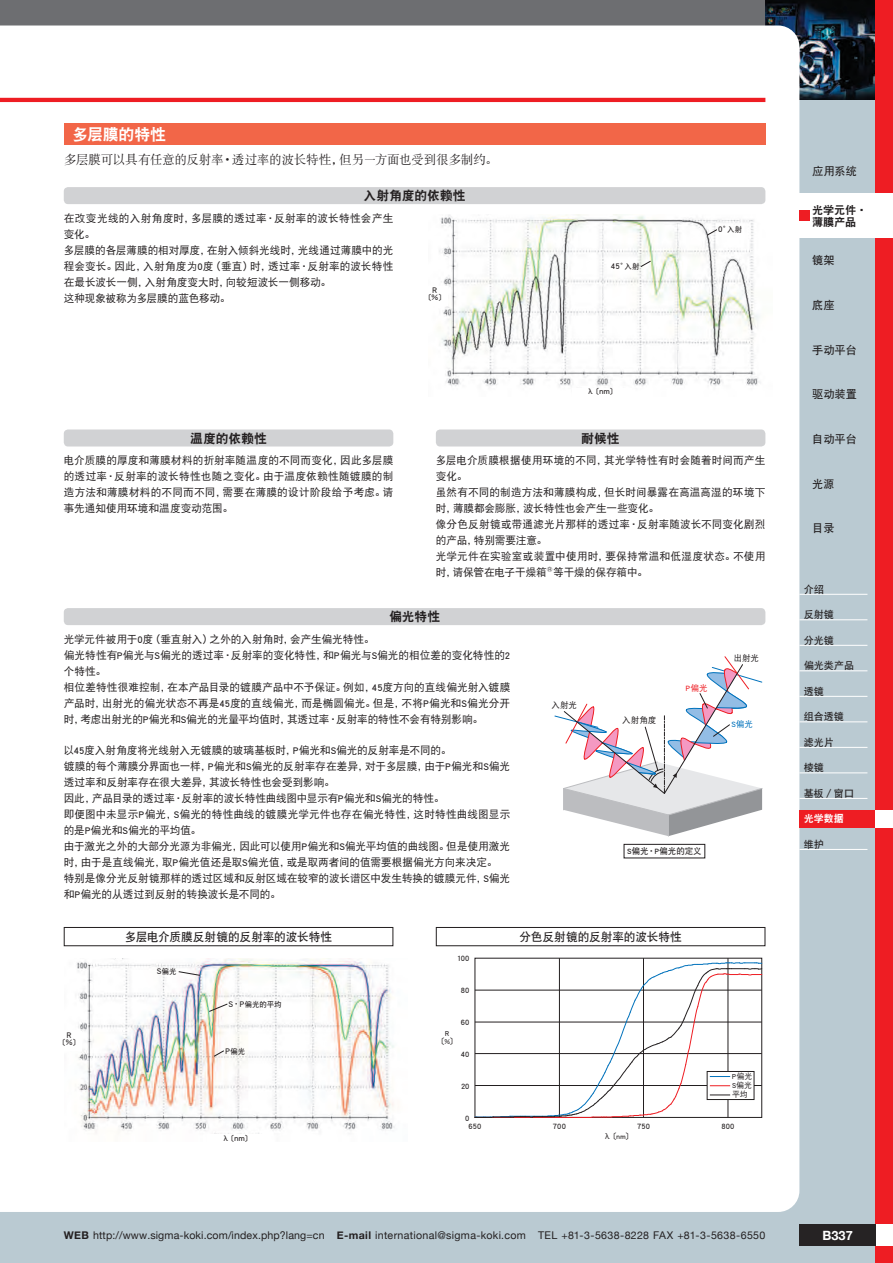
<style>
.page{position:relative;width:893px;height:1263px;background:#bacad2}
.page>*{position:absolute;margin:0;border:0;box-sizing:border-box;transform-origin:0 0}
.t1{font:15.9px "DFP Hei W9 G Bpc EUC H";letter-spacing:-.01em;color:#fff}
.t2{font:12.75px "DFP Song W5 G Bpc EUC H";letter-spacing:-.035em;color:#231f20}
.t3{font:12.75px "DFP Hei W9 G Bpc EUC H";color:#231f20}
.t4{font:700 12.75px "Helvetica Neue";color:#fff}
.t5{font:11.7px "DFP Hei W7 G Bpc EUC H";letter-spacing:-.01em;color:#231f20}
.t6{font:11.1px "DFP Hei W7 G Bpc EUC H";color:#231f20}
.t7{font:11.1px/11.7px "DFP Hei W9 G Bpc EUC H";letter-spacing:-.01em;color:#231f20}
.t8{font:10.65px/15.9px "DFP Hei W5 G Bpc EUC H";letter-spacing:.005em;color:#231f20}
.t9{font:10.65px "Helvetica Neue";letter-spacing:.025em;color:#231f20}
.t10{font:10.05px "DFP Hei W7 G Bpc EUC H";color:#231f20}
.t11{font:10.05px "DFP Hei W9 G Bpc EUC H";color:#fff}
.t12{font:9px "DFP Hei W5 G Bpc EUC H";color:#231f20}
.t13{font:8.55px "DFP Hei W5 G Bpc EUC H";letter-spacing:.01em;color:#231f20}
.t14{font:8.55px "DFP Hei W7 G Bpc EUC H";letter-spacing:.005em;color:#231f20}
.t15{font:8.55px "DFP Hei W5 G Bpc EUC H";color:#ee1d23}
.t16{font:8.55px "DFP Hei W5 G Bpc EUC H";color:#0072bc}
.t17{font:7.8px/9.1px "DFP Hei W5 G Bpc EUC H";letter-spacing:.01em;color:#231f20;text-align:center}
.t18{font:7.5px "DFP Hei W7 G Bpc EUC H";letter-spacing:.025em;color:#231f20}
.s1{font-family:"DFP Hei W5 G Bpc EUC H";font-size:9px}
.s2{font-family:"Gothic BBB Pro";font-weight:500}
.s3{font-weight:700}
</style>
<div class="page">
<div style="left:0;top:0;width:893px;height:26px;background:#6d6e71"></div>
<img style="left:765px;top:0;width:111px;height:100px">
<div style="left:1px;top:26px;width:798px;height:1186px;background:#fff"></div>
<div style="left:876px;top:0;width:17px;height:1263px;background:#ee1d23"></div>
<div style="left:799px;top:1225px;width:94px;height:21px;background:#262324"></div>
<div style="left:876px;top:1225px;width:17px;height:21px;background:#fff"></div>
<div style="left:799px;top:193px;width:94px;height:45px;background:#fff"></div>
<div style="left:799px;top:210px;width:11px;height:11px;background:#ee1d23"></div>
<hr style="left:799px;top:594px;width:68px;height:1px;background:#fff">
<hr style="left:799px;top:619px;width:68px;height:1px;background:#fff">
<hr style="left:799px;top:645px;width:68px;height:1px;background:#fff">
<hr style="left:799px;top:670px;width:68px;height:1px;background:#fff">
<hr style="left:799px;top:696px;width:68px;height:1px;background:#fff">
<hr style="left:799px;top:722px;width:68px;height:1px;background:#fff">
<hr style="left:799px;top:747px;width:68px;height:1px;background:#fff">
<hr style="left:799px;top:773px;width:68px;height:1px;background:#fff">
<hr style="left:799px;top:798px;width:68px;height:1px;background:#fff">
<hr style="left:799px;top:849px;width:68px;height:1px;background:#fff">
<div style="left:799px;top:810px;width:77px;height:17px;background:#ee1d23"></div>
<div style="left:876px;top:810px;width:17px;height:17px;background:#fff"></div>
<svg style="left:0;top:26px;width:1px;height:1186px"></svg>
<hr style="left:0;top:98px;width:765px;height:4px;background:#ee1d23">
<img style="left:429px;top:214px;width:343px;height:189px">
<div style="left:64px;top:123px;width:701px;height:22px;background:#f26648"></div>
<img style="left:64px;top:959px;width:344px;height:189px">
<hr style="left:559px;top:958px;width:1px;height:159px;background:#231f20">
<hr style="left:643px;top:958px;width:1px;height:159px;background:#231f20">
<hr style="left:728px;top:958px;width:1px;height:159px;background:#231f20">
<svg style="left:475px;top:962px;width:288px;height:156px;background:#f0eff0"></svg>
<div style="left:64px;top:927px;width:329px;height:19px;border:1px solid #231f20"></div>
<div style="left:436px;top:927px;width:329px;height:19px;border:1px solid #231f20"></div>
<svg style="left:554px;top:656px;width:209px;height:180px;background:#e7e4e9"></svg>
<div style="left:624px;top:844px;width:81px;height:14px;border:1px solid #231f20"></div>
<div style="left:64px;top:187px;width:701px;height:17px;background:#d1d2d4;border-radius:4px"></div>
<div style="left:64px;top:608px;width:701px;height:17px;background:#d1d2d4;border-radius:4px"></div>
<div style="left:64px;top:429px;width:329px;height:17px;background:#d1d2d4;border-radius:4px"></div>
<div style="left:436px;top:429px;width:329px;height:17px;background:#d1d2d4;border-radius:4px"></div>
<div style="left:57px;top:1031px;width:25px;height:19px;background:#fff"></div>
<div style="left:207px;top:1134px;width:60px;height:13px;background:#fff"></div>
<svg style="left:209px;top:1003px;width:19px;height:9px"></svg>
<svg style="left:213px;top:1050px;width:11px;height:7px"></svg>
<svg style="left:178px;top:971px;width:22px;height:5px"></svg>
<div style="left:422px;top:286px;width:26px;height:19px;background:#fff"></div>
<div style="left:572px;top:388px;width:60px;height:12px;background:#fff"></div>
<svg style="left:707px;top:229px;width:10px;height:7px"></svg>
<svg style="left:640px;top:261px;width:11px;height:6px"></svg>
<h1 class="t1" style="left:72px;top:126px;width:95px">多层膜的特性</h1>
<p class="t2" style="left:64px;top:153px;width:436px">多层膜可以具有任意的反射率·透过率的波长特性，但另一方面也受到很多制约。</p>
<p class="t3" style="left:364px;top:189px;width:104px">入射角度的依赖性</p>
<p class="t8" style="left:64px;top:210px;width:331px">在改变光线的入射角度时，多层膜的透过率·反射率的波长特性会产生变化。<br>多层膜的各层薄膜的相对厚度，在射入倾斜光线时，光线通过薄膜中的光程会变长。因此，入射角度为0度（垂直）时，透过率·反射率的波长特性在最长波长一侧，入射角度变大时，向较短波长一侧移动。<br>这种现象被称为多层膜的蓝色移动。</p>
<p class="t12" style="left:433px;top:285px;width:6px">R</p>
<p class="t18" style="left:424px;top:294px;width:23px">〔％〕</p>
<p class="t18" style="left:611px;top:263px;width:30px"><span class="s1">45</span>°入射</p>
<p class="t18" style="left:587px;top:388px;width:31px">λ〔<span class="s1">nm</span>〕</p>
<p class="t3" style="left:190px;top:432px;width:78px">温度的依赖性</p>
<p class="t3" style="left:582px;top:432px;width:39px">耐候性</p>
<p class="t18" style="left:718px;top:225px;width:26px"><span class="s1">0</span>°入射</p>
<p class="t8" style="left:64px;top:452px;width:331px;text-align:justify">电介质膜的厚度和薄膜材料的折射率随温度的不同而变化，因此多层膜的透过率·反射率的波长特性也随之变化。由于温度依赖性随镀膜的制造方法和薄膜材料的不同而不同，需要在薄膜的设计阶段给予考虑。请事先通知使用环境和温度变动范围。</p>
<p class="t8" style="left:436px;top:452px;width:331px">多层电介质膜根据使用环境的不同，其光学特性有时会随着时间而产生变化。<br>虽然有不同的制造方法和薄膜构成，但长时间暴露在高温高湿的环境下时，薄膜都会膨胀，波长特性也会产生一些变化。<br>像分色反射镜或带通滤光片那样的透过率·反射率随波长不同变化剧烈的产品，特别需要注意。<br>光学元件在实验室或装置中使用时，要保持常温和低湿度状态。不使用时，请保管在电子干燥箱<span class="s2">®</span>等干燥的保存箱中。</p>
<p class="t3" style="left:389px;top:610px;width:53px">偏光特性</p>
<p class="t8" style="left:64px;top:631px;width:448px">光学元件被用于0度（垂直射入）之外的入射角时，会产生偏光特性。<br>偏光特性有P偏光与S偏光的透过率·反射率的变化特性，和P偏光与S偏光的相位差的变化特性的2个特性。<br>相位差特性很难控制，在本产品目录的镀膜产品中不予保证。例如，45度方向的直线偏光射入镀膜产品时，出射光的偏光状态不再是45度的直线偏光，而是椭圆偏光。但是，不将P偏光和S偏光分开时，考虑出射光的P偏光和S偏光的光量平均值时，其透过率·反射率的特性不会有特别影响。</p>
<p class="t8" style="left:64px;top:743px;width:448px">以45度入射角度将光线射入无镀膜的玻璃基板时，P偏光和S偏光的反射率是不同的。<br>镀膜的每个薄膜分界面也一样，P偏光和S偏光的反射率存在差异，对于多层膜，由于P偏光和S偏光透过率和反射率存在很大差异，其波长特性也会受到影响。<br>因此，产品目录的透过率·反射率的波长特性曲线图中显示有P偏光和S偏光的特性。<br>即便图中未显示P偏光，S偏光的特性曲线的镀膜光学元件也存在偏光特性，这时特性曲线图显示的是P偏光和S偏光的平均值。<br>由于激光之外的大部分光源为非偏光，因此可以使用P偏光和S偏光平均值的曲线图。但是使用激光时，由于是直线偏光，取P偏光值还是取S偏光值，或是取两者间的值需要根据偏光方向来决定。特别是像分光反射镜那样的透过区域和反射区域在较窄的波长谱区中发生转换的镀膜元件，S偏光和P偏光的从透过到反射的转换波长是不同的。</p>
<p class="t13" style="left:551px;top:701px;width:27px">入射光</p>
<p class="t13" style="left:622px;top:716px;width:36px">入射角度</p>
<p class="t15" style="left:686px;top:684px;width:23px">P偏光</p>
<p class="t14" style="left:627px;top:847px;width:76px">S偏光·P偏光的定义</p>
<p class="t5" style="left:125px;top:931px;width:209px">多层电介质膜反射镜的反射率的波长特性</p>
<p class="t5" style="left:519px;top:931px;width:164px">分色反射镜的反射率的波长特性</p>
<p class="t12" style="left:67px;top:1030px;width:6px">R</p>
<p class="t18" style="left:59px;top:1039px;width:23px">〔％〕</p>
<p class="t18" style="left:157px;top:967px;width:21px"><span class="s1">S</span>偏光</p>
<p class="t18" style="left:229px;top:1000px;width:55px"><span class="s1">S·P</span>偏光的平均</p>
<p class="t18" style="left:225px;top:1047px;width:21px"><span class="s1">P</span>偏光</p>
<p class="t13" style="left:457px;top:953px;width:14px">100</p>
<p class="t13" style="left:461px;top:985px;width:10px">80</p>
<p class="t17" style="left:437px;top:1029px;width:22px;line-height:8.6px">R<br>〔%〕</p>
<p class="t13" style="left:461px;top:1017px;width:10px">60</p>
<p class="t13" style="left:461px;top:1049px;width:10px">40</p>
<p class="t13" style="left:461px;top:1081px;width:10px">20</p>
<p class="t13" style="left:465px;top:1113px;width:6px">0</p>
<p class="t13" style="left:734px;top:654px;width:27px">出射光</p>
<p class="t16" style="left:731px;top:720px;width:23px">S偏光</p>
<p class="t17" style="left:732px;top:1071px;width:22px;text-align:justify">P偏光S偏光平均</p>
<p class="t18" style="left:222px;top:1134px;width:31px">λ〔<span class="s1">nm</span>〕</p>
<p class="t13" style="left:468px;top:1121px;width:14px">650</p>
<p class="t13" style="left:553px;top:1121px;width:14px">700</p>
<p class="t17" style="left:604px;top:1131px;width:31px">λ〔nm〕</p>
<p class="t13" style="left:637px;top:1121px;width:14px">750</p>
<p class="t13" style="left:721px;top:1121px;width:15px">800</p>
<p class="t6" style="left:812px;top:166px;width:46px">应用系统</p>
<p class="t7" style="left:812px;top:204px;width:57px">光学元件·薄膜产品</p>
<p class="t6" style="left:812px;top:255px;width:24px">镜架</p>
<p class="t6" style="left:812px;top:300px;width:24px">底座</p>
<p class="t6" style="left:812px;top:344px;width:46px">手动平台</p>
<p class="t6" style="left:812px;top:389px;width:46px">驱动装置</p>
<p class="t6" style="left:812px;top:433px;width:46px">自动平台</p>
<p class="t6" style="left:812px;top:478px;width:24px">光源</p>
<p class="t6" style="left:812px;top:523px;width:24px">目录</p>
<p class="t10" style="left:804px;top:584px;width:22px">介绍</p>
<p class="t10" style="left:804px;top:609px;width:32px">反射镜</p>
<p class="t10" style="left:804px;top:635px;width:32px">分光镜</p>
<p class="t10" style="left:804px;top:660px;width:52px">偏光类产品</p>
<p class="t10" style="left:804px;top:686px;width:22px">透镜</p>
<p class="t10" style="left:804px;top:711px;width:42px">组合透镜</p>
<p class="t10" style="left:804px;top:737px;width:32px">滤光片</p>
<p class="t10" style="left:804px;top:762px;width:22px">棱镜</p>
<p class="t10" style="left:804px;top:788px;width:52px">基板／窗口</p>
<p class="t11" style="left:804px;top:813px;width:42px">光学数据</p>
<p class="t10" style="left:804px;top:839px;width:22px">维护</p>
<p class="t9" style="left:64px;top:1231px;width:703px"><span class="s3">WEB</span> http://www.sigma-koki.com/index.php?lang=cn <span class="s3">E-mail</span> international@sigma-koki.com TEL +81-3-5638-8228 FAX +81-3-5638-6550</p>
<p class="t4" style="left:823px;top:1230px;width:32px">B337</p>
</div>
